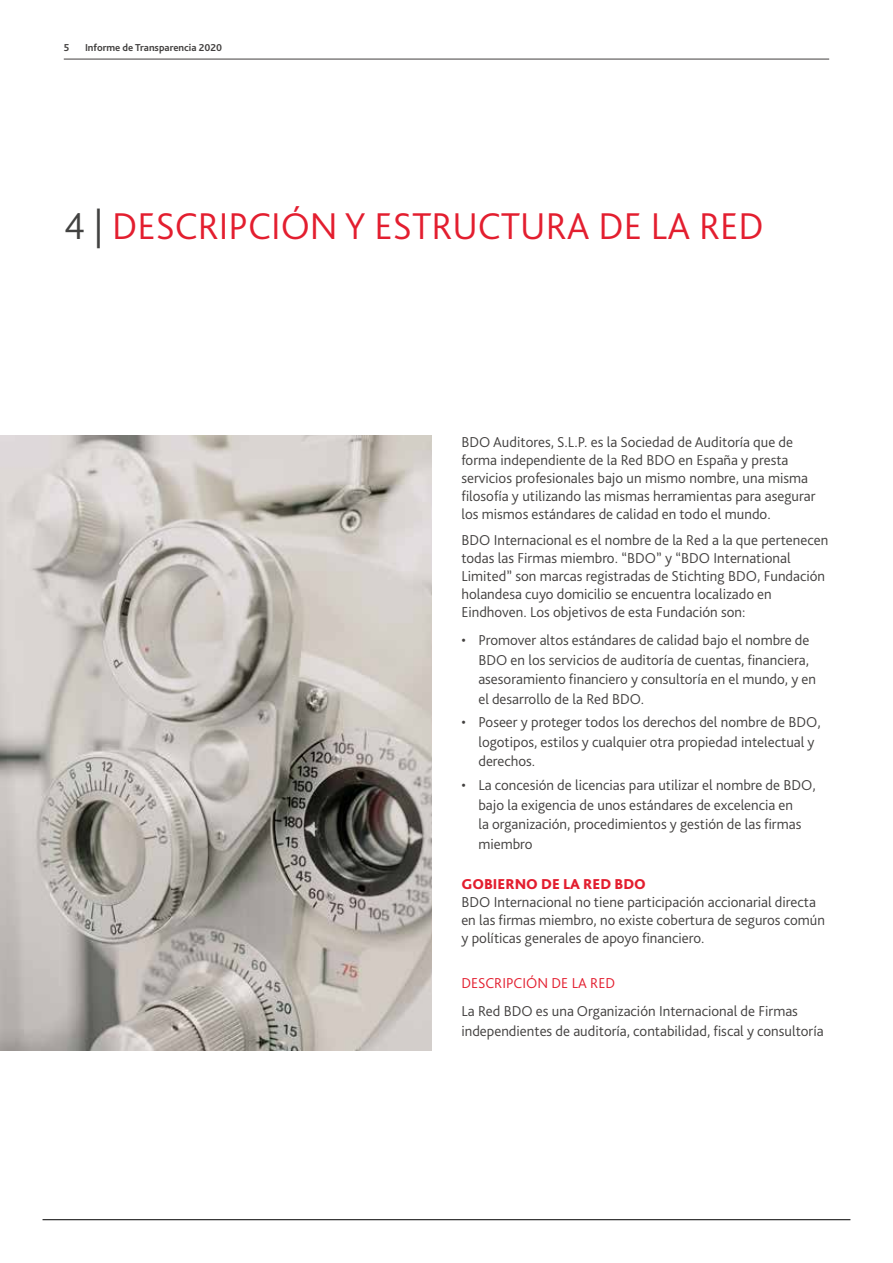
<style>
.page{position:relative;width:893px;height:1263px;background:#fff}
.page>*{position:absolute;margin:0;border:0;box-sizing:border-box;transform-origin:0 0}
.t1{font:300 39px "Bliss Pro";color:#e31e2f}
.t2{font:300 15px/18px "Bliss Pro";color:#42403f}
.t3{font:800 15px "Bliss Pro";color:#e31e2f}
.t4{font:300 15px "Bliss Pro";color:#e31e2f}
.t5{font:700 10.5px "Bliss Pro";color:#42403f}
.s1{color:#424241}
</style>
<div class="page">
<hr style="left:43px;top:1219px;width:807px;height:1px;background:#000">
<hr style="left:64px;top:59px;width:765px;height:1px;background:#42403f">
<img style="left:0;top:435px;width:432px;height:615px">
<p class="t5" style="left:64px;top:40px;width:7px">5</p>
<p class="t5" style="left:85px;top:40px;width:139px">Informe de Transparencia 2020</p>
<h1 class="t1" style="left:64px;top:202px;width:701px"><span class="s1">4 |</span> DESCRIPCIÓN Y ESTRUCTURA DE LA RED</h1>
<p class="t2" style="left:461px;top:432px;width:356px">BDO Auditores, S.L.P. es la Sociedad de Auditoría que de forma independiente de la Red BDO en España y presta servicios profesionales bajo un mismo nombre, una misma filosofía y utilizando las mismas herramientas para asegurar los mismos estándares de calidad en todo el mundo.</p>
<p class="t2" style="left:461px;top:531px;width:368px">BDO Internacional es el nombre de la Red a la que pertenecen todas las Firmas miembro. “BDO” y “BDO International Limited” son marcas registradas de Stichting BDO, Fundación holandesa cuyo domicilio se encuentra localizado en Eindhoven. Los objetivos de esta Fundación son:</p>
<p class="t2" style="left:478px;top:630px;width:339px;line-height:19.5px;text-indent:-17px">• Promover altos estándares de calidad bajo el nombre de BDO en los servicios de auditoría de cuentas, financiera, asesoramiento financiero y consultoría en el mundo, y en el desarrollo de la Red BDO.</p>
<p class="t2" style="left:478px;top:712px;width:344px;line-height:19.5px;text-indent:-17px">• Poseer y proteger todos los derechos del nombre de BDO, logotipos, estilos y cualquier otra propiedad intelectual y derechos.</p>
<p class="t2" style="left:478px;top:775px;width:339px;line-height:19.5px;text-indent:-17px">• La concesión de licencias para utilizar el nombre de BDO, bajo la exigencia de unos estándares de excelencia en<br>la organización, procedimientos y gestión de las firmas miembro</p>
<p class="t3" style="left:461px;top:875px;width:186px">GOBIERNO DE LA RED BDO</p>
<p class="t2" style="left:461px;top:893px;width:365px">BDO Internacional no tiene participación accionarial directa en las firmas miembro, no existe cobertura de seguros común y políticas generales de apoyo financiero.</p>
<p class="t4" style="left:461px;top:974px;width:155px">DESCRIPCIÓN DE LA RED</p>
<p class="t2" style="left:461px;top:1001px;width:364px;line-height:19.5px">La Red BDO es una Organización Internacional de Firmas independientes de auditoría, contabilidad, fiscal y consultoría</p>
</div>
